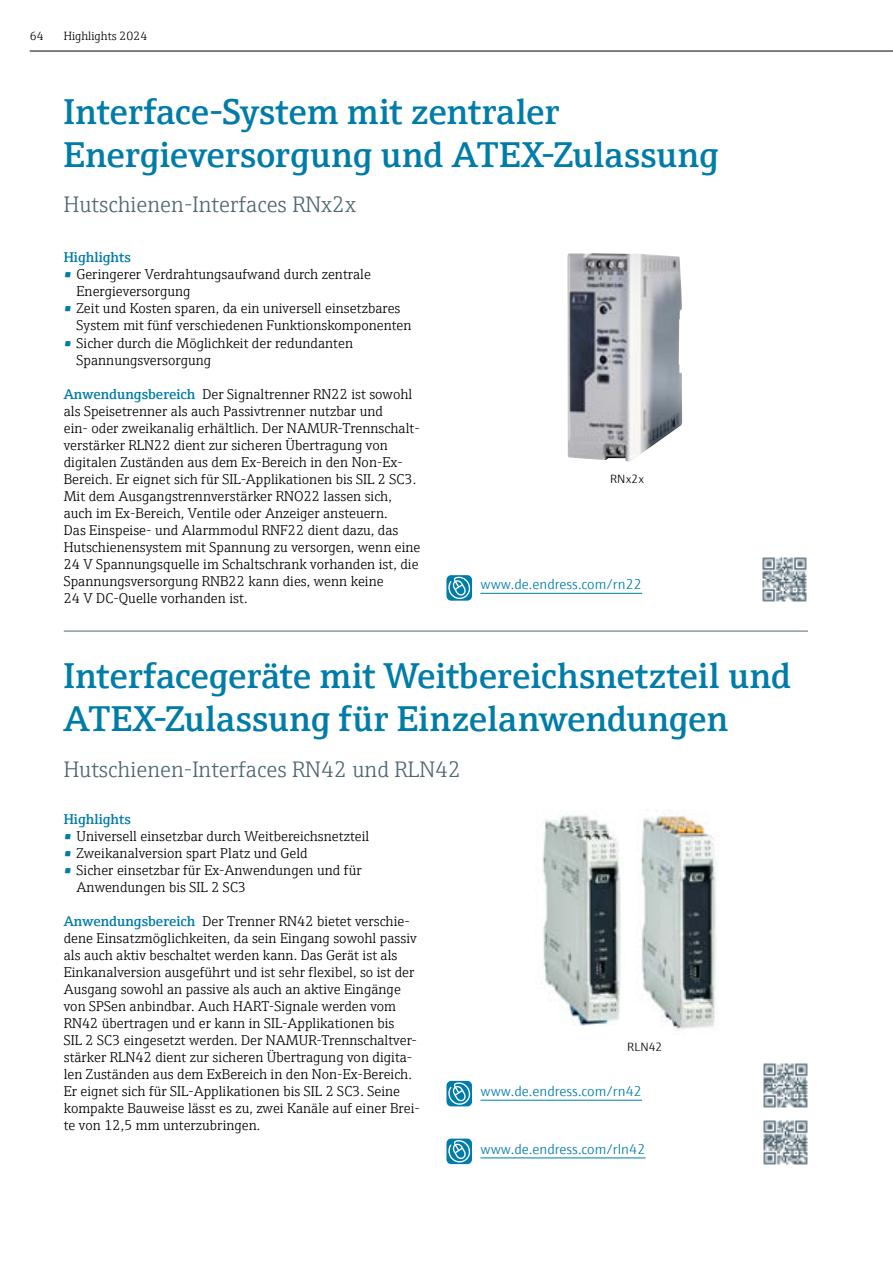
<style>
.page{position:relative;width:893px;height:1263px;background:#fff}
.page>*{position:absolute;margin:0;border:0;box-sizing:border-box;transform-origin:0 0}
.t1{font:600 36px/43.2px "E+H Serif";color:#007ca9}
.t2{font:300 22.5px "E+H Serif";color:#516771}
.t3{font:300 14.25px/17px "E+H Serif";color:#000}
.t4{font:300 14.25px "E+H Sans";color:#007ca9}
.t5{font:600 14.25px "E+H Serif";color:#007ca9}
.t6{font:300 12px "E+H Serif";color:#000}
.t7{font:300 12px "E+H Sans";letter-spacing:.01em;color:#000}
.s1{font-weight:600;color:#007ca9}
</style>
<div class="page">
<img style="left:640px;top:809px;width:77px;height:220px">
<img style="left:542px;top:810px;width:79px;height:216px">
<hr style="left:30px;top:51px;width:863px;height:1px;background:#000">
<svg style="left:446px;top:575px;width:26px;height:26px"></svg>
<hr style="left:480px;top:593px;width:162px;height:1px;background:#007ca9">
<svg style="left:446px;top:1138px;width:26px;height:26px"></svg>
<hr style="left:480px;top:1158px;width:166px;height:1px;background:#007ca9">
<svg style="left:446px;top:1081px;width:26px;height:25px"></svg>
<hr style="left:480px;top:1100px;width:162px;height:1px;background:#007ca9">
<hr style="left:64px;top:631px;width:744px;height:1px;background:#516771">
<img style="left:567px;top:253px;width:115px;height:208px">
<img style="left:762px;top:557px;width:45px;height:45px">
<img style="left:763px;top:1120px;width:45px;height:45px">
<img style="left:763px;top:1063px;width:45px;height:45px">
<p class="t6" style="left:30px;top:27px;width:15px">64</p>
<p class="t6" style="left:64px;top:27px;width:85px">Highlights 2024</p>
<h1 class="t1" style="left:64px;top:87px;width:656px">Interface-System mit zentraler<br>Energieversorgung und ATEX-Zulassung</h1>
<h2 class="t2" style="left:64px;top:188px;width:293px">Hutschienen-Interfaces RNx2x</h2>
<p class="t5" style="left:64px;top:247px;width:69px">Highlights</p>
<p class="t3" style="left:77px;top:265px;width:296px;text-indent:-13px"><span class="s1">•</span> Geringerer Verdrahtungsaufwand durch zentrale<br>Energieversorgung</p>
<p class="t3" style="left:77px;top:299px;width:337px;text-indent:-13px"><span class="s1">•</span> Zeit und Kosten sparen, da ein universell einsetzbares<br>System mit fünf verschiedenen Funktionskomponenten</p>
<p class="t3" style="left:77px;top:333px;width:278px;text-indent:-13px"><span class="s1">•</span> Sicher durch die Möglichkeit der redundanten<br>Spannungsversorgung</p>
<p class="t3" style="left:64px;top:384px;width:358px"><span class="s1">Anwendungsbereich</span> Der Signaltrenner RN22 ist sowohl als Speisetrenner als auch Passivtrenner nutzbar und<br>ein- oder zweikanalig erhältlich. Der NAMUR-Trennschalt&shy;verstärker RLN22 dient zur sicheren Übertragung von digitalen Zuständen aus dem Ex-Bereich in den Non-Ex-Bereich. Er eignet sich für SIL-Applikationen bis SIL 2 SC3.<br>Mit dem Ausgangstrennverstärker RNO22 lassen sich, auch im Ex-Bereich, Ventile oder Anzeiger ansteuern.<br>Das Einspeise- und Alarmmodul RNF22 dient dazu, das Hutschienensystem mit Spannung zu versorgen, wenn eine 24 V Spannungsquelle im Schaltschrank vorhanden ist, die Spannungsversorgung RNB22 kann dies, wenn keine<br>24 V DC-Quelle vorhanden ist.</p>
<p class="t7" style="left:610px;top:470px;width:36px">RNx2x</p>
<p class="t4" style="left:480px;top:574px;width:163px">www.de.endress.com/rn22</p>
<h1 class="t1" style="left:64px;top:651px;width:729px">Interfacegeräte mit Weitbereichsnetzteil und<br>ATEX-Zulassung für Einzelanwendungen</h1>
<h2 class="t2" style="left:64px;top:752px;width:399px">Hutschienen-Interfaces RN42 und RLN42</h2>
<p class="t5" style="left:64px;top:808px;width:69px">Highlights</p>
<p class="t3" style="left:64px;top:826px;width:307px"><span class="s1">•</span> Universell einsetzbar durch Weitbereichsnetzteil</p>
<p class="t3" style="left:64px;top:844px;width:245px"><span class="s1">•</span> Zweikanalversion spart Platz und Geld</p>
<p class="t3" style="left:77px;top:861px;width:287px;text-indent:-13px"><span class="s1">•</span> Sicher einsetzbar für Ex-Anwendungen und für<br>Anwendungen bis SIL 2 SC3</p>
<p class="t3" style="left:64px;top:912px;width:358px"><span class="s1">Anwendungsbereich</span> Der Trenner RN42 bietet verschie&shy;dene Einsatzmöglichkeiten, da sein Eingang sowohl passiv als auch aktiv beschaltet werden kann. Das Gerät ist als Einkanalversion ausgeführt und ist sehr flexibel, so ist der Ausgang sowohl an passive als auch an aktive Eingänge von SPSen anbindbar. Auch HART-Signale werden vom RN42 übertragen und er kann in SIL-Applikationen bis<br>SIL 2 SC3 eingesetzt werden. Der NAMUR-Trennschaltver&shy;stärker RLN42 dient zur sicheren Übertragung von digita&shy;len Zuständen aus dem ExBereich in den Non-Ex-Bereich.<br>Er eignet sich für SIL-Applikationen bis SIL 2 SC3. Seine kompakte Bauweise lässt es zu, zwei Kanäle auf einer Brei&shy;te von 12,5 mm unterzubringen.</p>
<p class="t7" style="left:627px;top:1038px;width:37px">RLN42</p>
<p class="t4" style="left:480px;top:1080px;width:163px">www.de.endress.com/rn42</p>
<p class="t4" style="left:480px;top:1138px;width:167px">www.de.endress.com/rln42</p>
</div>
